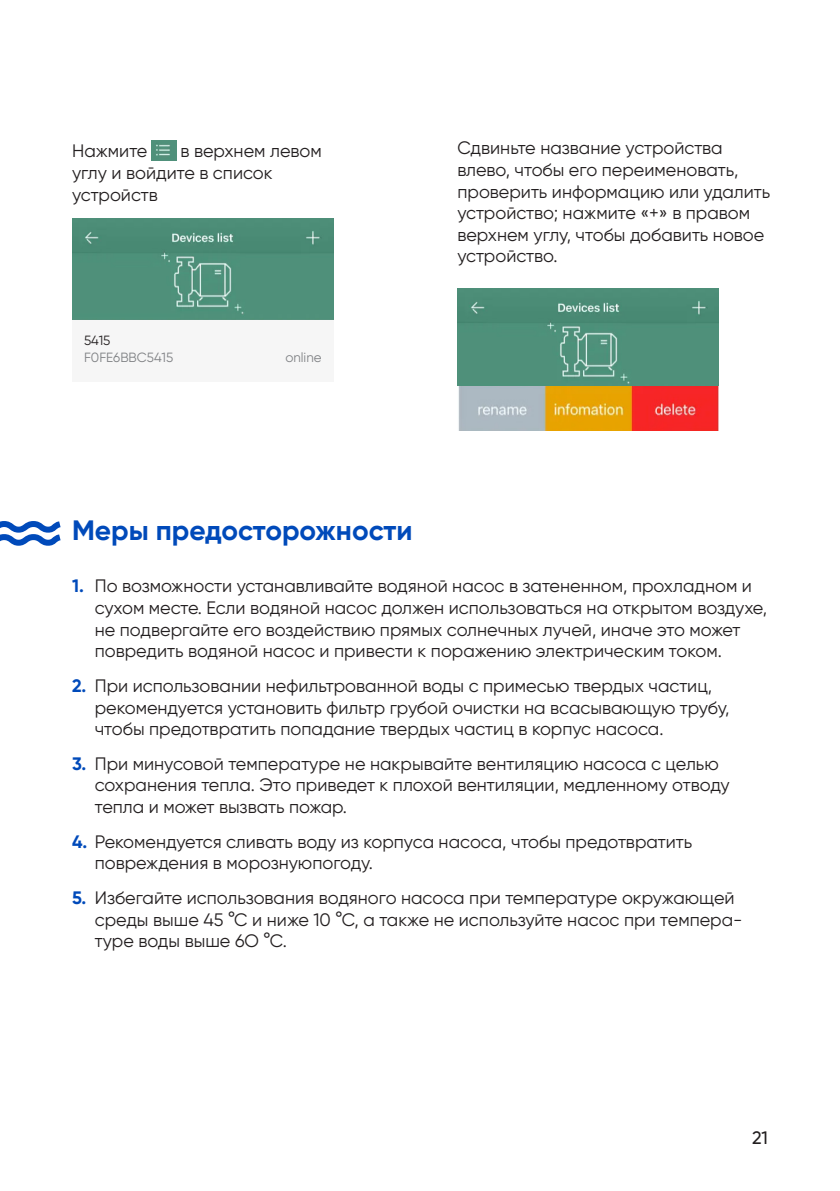
<style>
.page{position:relative;width:840px;height:1191px;background:#fff}
.page>*{position:absolute;margin:0;border:0;box-sizing:border-box;transform-origin:0 0}
.Заголовок_2_уровня{font:700 28px "Gilroy";color:#004aba}
.Осно_текст_по_формат{font:18px/21.6px "Gilroy";color:#231f20}
.t1{font:500 18px "Gilroy";color:#231f20}
.Осно_текст_по_формат-2{font:13.4px "Gilroy";color:#808285}
.Осно_текст_по_формат-3{font:13.4px "Gilroy";color:#231f20}
.s1{font-weight:700;color:#004aba}
</style>
<div class="page">
<img style="left:152px;top:140px;width:24px;height:20px">
<img style="left:72px;top:219px;width:261px;height:101px">
<div style="left:72px;top:320px;width:261px;height:61px;background:#f6f6f6"></div>
<img style="left:457px;top:288px;width:261px;height:142px">
<svg style="left:0;top:521px;width:61px;height:25px"></svg>
<p class="Осно_текст_по_формат" style="left:72px;top:140px;width:251px;text-indent:108px">в верхнем левом углу и войдите в список устройств</p>
<p class="Осно_текст_по_формат" style="left:457px;top:137px;width:314px">Сдвиньте название устройства влево, чтобы его переименовать, проверить информацию или удалить устройство; нажмите «+» в правом верхнем углу, чтобы добавить новое устройство.</p>
<p class="Осно_текст_по_формат" style="left:72px;top:140px;width:77px">Нажмите</p>
<p class="Осно_текст_по_формат-3" style="left:84px;top:332px;width:28px">5415</p>
<p class="Осно_текст_по_формат-2" style="left:84px;top:349px;width:91px">F0FE6BBC5415</p>
<p class="Осно_текст_по_формат-2" style="left:285px;top:349px;width:38px">online</p>
<p class="Заголовок_2_уровня" style="left:72px;top:513px;width:342px">Меры предосторожности</p>
<p class="Осно_текст_по_формат" style="left:95px;top:575px;width:673px;text-indent:-23px"><span class="s1">1.</span> По возможности устанавливайте водяной насос в затененном, прохладном и сухом месте. Если водяной насос должен использоваться на открытом воздухе, не подвергайте его воздействию прямых солнечных лучей, иначе это может повредить водяной насос и привести к поражению электрическим током.</p>
<p class="Осно_текст_по_формат" style="left:95px;top:674px;width:636px;text-indent:-23px"><span class="s1">2.</span> При использовании нефильтрованной воды с примесью твердых частиц, рекомендуется установить фильтр грубой очистки на всасывающую трубу, чтобы предотвратить попадание твердых частиц в корпус насоса.</p>
<p class="Осно_текст_по_формат" style="left:95px;top:752px;width:636px;text-indent:-23px"><span class="s1">3.</span> При минусовой температуре не накрывайте вентиляцию насоса с целью сохранения тепла. Это приведет к плохой вентиляции, медленному отводу тепла и может вызвать пожар.</p>
<p class="Осно_текст_по_формат" style="left:95px;top:830px;width:598px;text-indent:-23px"><span class="s1">4.</span> Рекомендуется сливать воду из корпуса насоса, чтобы предотвратить повреждения в морознуюпогоду.</p>
<p class="Осно_текст_по_формат" style="left:95px;top:886px;width:649px;text-indent:-23px"><span class="s1">5.</span> Избегайте использования водяного насоса при температуре окружающей среды выше 45 °С и ниже 10 °С, а также не используйте насос при темпера&shy;туре воды выше 6О °С.</p>
<p class="t1" style="left:751px;top:1126px;width:17px">21</p>
</div>
